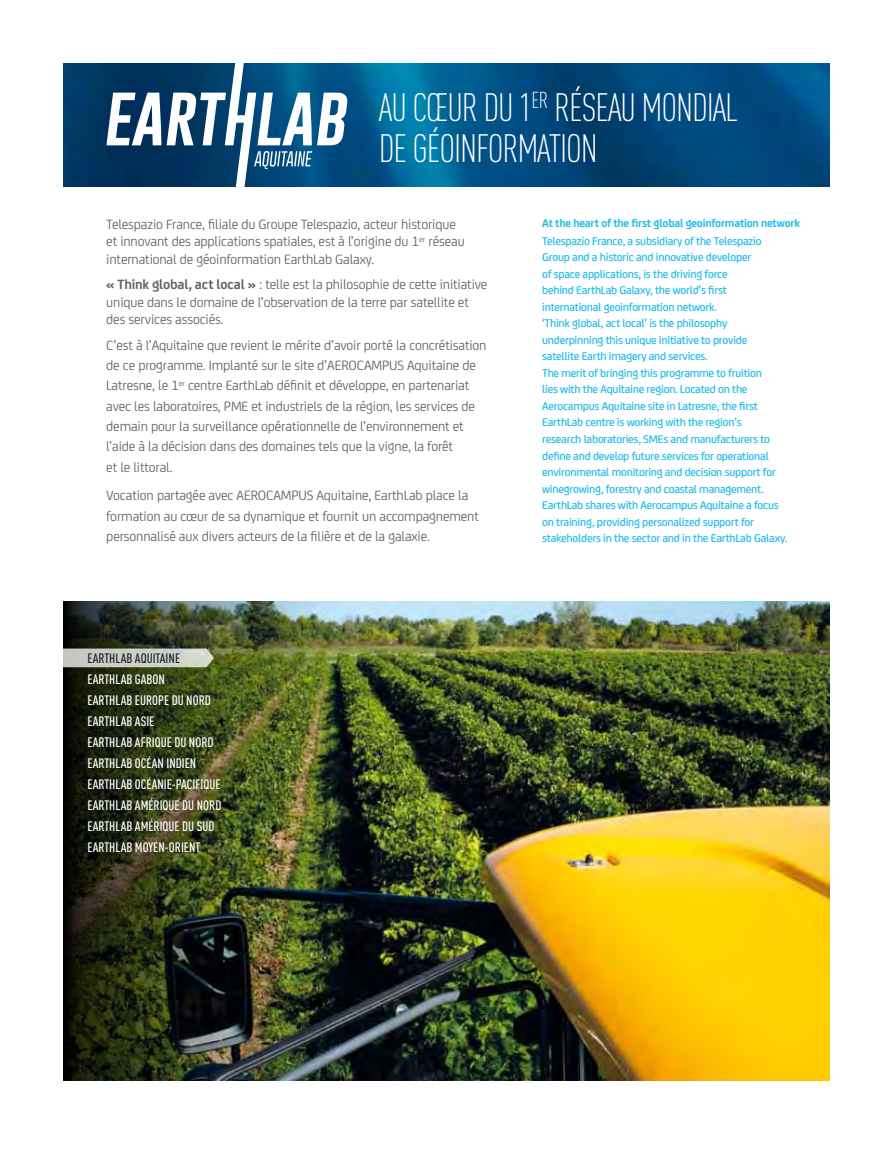
<style>
.page{position:relative;width:893px;height:1149px;background:#fff}
.page>*{position:absolute;margin:0;border:0;box-sizing:border-box;transform-origin:0 0}
.t1{font:300 39px/40.8px "DIN Cond";letter-spacing:-.03em;color:#fff}
.t2{font:14.4px/20.2px "FS Joey";letter-spacing:-.01em;color:#646567}
.t3{font:500 13.5px/21px "DIN Cond";color:#fff}
.t4{font:500 13.5px "DIN Cond";color:#20222e}
.t5{font:500 12px/16.5px "FS Joey";letter-spacing:-.02em;color:#20bbea}
.t6{font:700 12px "FS Joey";letter-spacing:-.02em;color:#20bbea}
.s1{font-weight:700}
</style>
<div class="page">
<img style="left:339px;top:601px;width:490px;height:479px">
<img style="left:64px;top:601px;width:275px;height:479px">
<svg style="left:63px;top:648px;width:151px;height:19px;background:#c6c8be"></svg>
<img style="left:64px;top:64px;width:765px;height:122px">
<svg style="left:106px;top:93px;width:55px;height:52px"></svg>
<svg style="left:167px;top:63px;width:181px;height:124px"></svg>
<h1 class="t1" style="left:379px;top:87px;width:361px">AU CŒUR DU 1<sup>er</sup> RÉSEAU MONDIAL<br>DE GÉOINFORMATION</h1>
<p class="t2" style="left:106px;top:215px;width:360px;line-height:17.2px">Telespazio France, filiale du Groupe Telespazio, acteur historique et innovant des applications spatiales, est à l’origine du 1<sup>er</sup> réseau international de géoinformation EarthLab Galaxy.</p>
<p class="t2" style="left:106px;top:275px;width:383px;line-height:17.2px"><span class="s1">« Think global, act local »</span> : telle est la philosophie de cette initiative unique dans le domaine de l’observation de la terre par satellite et des services associés.</p>
<p class="t2" style="left:106px;top:334px;width:382px">C’est à l’Aquitaine que revient le mérite d’avoir porté la concrétisation de ce programme. Implanté sur le site d’AErocampus Aquitaine de Latresne, le 1<sup>er</sup> centre EarthLab définit et développe, en partenariat avec les laboratoires, PME et industriels de la région, les services de demain pour la surveillance opérationnelle de l’environnement et l’aide à la décision dans des domaines tels que la vigne, la forêt<br>et le littoral.</p>
<p class="t2" style="left:106px;top:484px;width:184px">Vocation partagée avec AEROCAMPUS</p>
<p class="t2" style="left:106px;top:484px;width:374px;text-indent:210px">Aquitaine, EarthLab place la formation au cœur de sa dynamique et fournit un accompagnement personnalisé aux divers acteurs de la filière et de la galaxie.</p>
<p class="t4" style="left:88px;top:650px;width:94px">EARTHLAB AQUITAINE</p>
<p class="t3" style="left:88px;top:668px;width:135px">EARTHLAB GABON<br>EARTHLAB EUROPE DU NORD<br>EARTHLAB ASIE<br>EARTHLAB AFRIQUE DU NORD<br>EARTHLAB OCÉAN INDIEN<br>EARTHLAB OCÉANIE-PACIFIQUE<br>EARTHLAB AMÉRIQUE DU NORD<br>EARTHLAB AMÉRIQUE DU SUD<br>EARTHLAB MOYEN-ORIENT</p>
<p class="t6" style="left:542px;top:214px;width:259px">At the heart of the first global geoinformation network</p>
<p class="t5" style="left:542px;top:232px;width:247px">Telespazio France, a subsidiary of the Telespazio Group and a historic and innovative developer<br>of space applications, is the driving force<br>behind EarthLab Galaxy, the world’s first international geoinformation network.<br>‘Think global, act local’ is the philosophy underpinning this unique initiative to provide satellite Earth imagery and services.<br>The merit of bringing this programme to fruition<br>lies with the Aquitaine region. Located on the Aerocampus Aquitaine site in Latresne, the first EarthLab centre is working with the region’s<br>research laboratories, SMEs and manufacturers to define and develop future services for operational environmental monitoring and decision support for winegrowing, forestry and coastal management.<br>EarthLab shares with Aerocampus Aquitaine a focus on training, providing personalized support for stakeholders in the sector and in the EarthLab Galaxy.</p>
</div>
